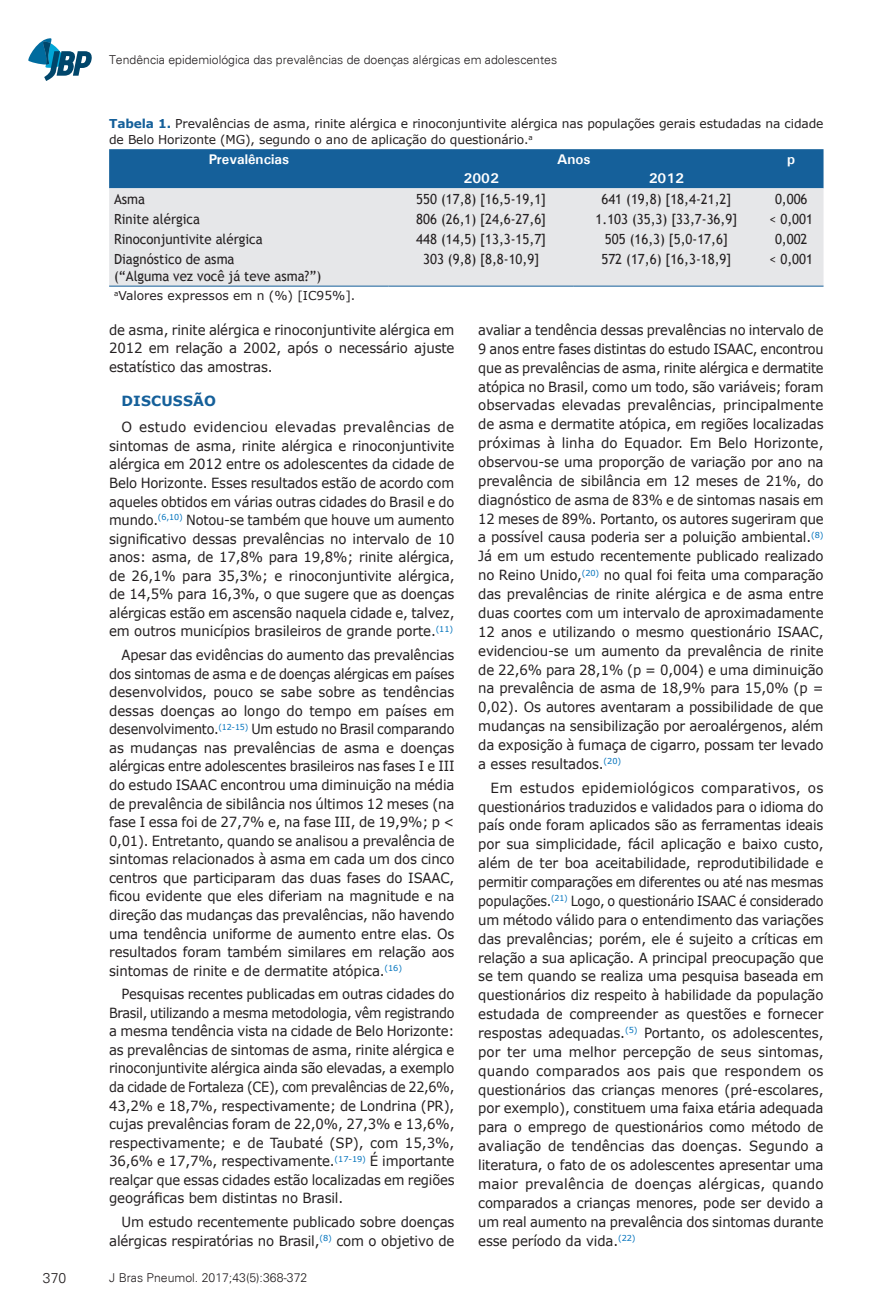
<style>
.page{position:relative;width:893px;height:1315px;background:#fff}
.page>*{position:absolute;margin:0;border:0;box-sizing:border-box;transform-origin:0 0}
.Corpo_PT{font:14px/18.9px "Verdana";letter-spacing:-.01em;color:#231f20;text-align:justify}
.Corpo_PT-2{font:14px/18.6px "Verdana";letter-spacing:-.01em;color:#231f20;text-align:justify;scale:.94 1}
.Corpo_PT-3{font:14px/18.9px "Verdana";letter-spacing:-.01em;color:#231f20;text-align:justify;scale:.93 1}
.Tabela___textos{font:14px "Trebuchet MS";color:#231f20;scale:.94 1}
.Corpo_PT-4{font:14px/18.6px "Verdana";letter-spacing:-.01em;color:#231f20;text-align:justify;scale:.95 1}
.Tabela___nomes_campo{font:700 14px "Univers";color:#fff}
.Sub_1{font:700 14px "Verdana";letter-spacing:.01em;color:#15609a}
.t1{font:300 14px "Univers";color:#231f20}
.Legendas{font:12.25px/15.8px "Verdana";letter-spacing:-.01em;color:#231f20}
.rodapé{font:300 12.25px "Univers";color:#231f20}
.Tabela___notas{font:12.25px "Verdana";color:#231f20}
.s1{font-weight:700;color:#15609a}
</style>
<div class="page">
<svg style="left:28px;top:38px;width:64px;height:43px"></svg>
<div style="left:109px;top:149px;width:714px;height:39px;background:#15609a"></div>
<div style="left:109px;top:188px;width:714px;height:98px;background:#e6e7e9"></div>
<hr style="left:109px;top:286px;width:280px;height:1px;background:#15609a">
<hr style="left:389px;top:286px;width:185px;height:1px;background:#15609a">
<hr style="left:574px;top:286px;width:185px;height:1px;background:#15609a">
<hr style="left:759px;top:286px;width:64px;height:1px;background:#15609a">
<p class="rodapé" style="left:109px;top:52px;width:449px">Tendência epidemiológica das prevalências de doenças alérgicas em adolescentes</p>
<p class="Legendas" style="left:109px;top:116px;width:716px"><span class="s1">Tabela 1.</span> Prevalências de asma, rinite alérgica e rinoconjuntivite alérgica nas populações gerais estudadas na cidade de Belo Horizonte (MG), segundo o ano de aplicação do questionário.<sup>a</sup></p>
<p class="Tabela___nomes_campo" style="left:209px;top:150px;width:82px">Prevalências</p>
<p class="Tabela___nomes_campo" style="left:557px;top:150px;width:35px">Anos</p>
<p class="Tabela___nomes_campo" style="left:787px;top:150px;width:10px">p</p>
<p class="Tabela___nomes_campo" style="left:464px;top:170px;width:37px">2002</p>
<p class="Tabela___nomes_campo" style="left:649px;top:170px;width:37px">2012</p>
<p class="Tabela___textos" style="left:114px;top:190px;width:35px">Asma</p>
<p class="Tabela___textos" style="left:416px;top:190px;width:140px">550 (17,8) [16,5-19,1]</p>
<p class="Tabela___textos" style="left:601px;top:190px;width:140px">641 (19,8) [18,4-21,2]</p>
<p class="Tabela___textos" style="left:775px;top:190px;width:36px">0,006</p>
<p class="Tabela___textos" style="left:114px;top:211px;width:93px">Rinite alérgica</p>
<p class="Tabela___textos" style="left:416px;top:211px;width:140px">806 (26,1) [24,6-27,6]</p>
<p class="Tabela___textos" style="left:596px;top:211px;width:152px">1.103 (35,3) [33,7-36,9]</p>
<p class="Tabela___textos" style="left:769px;top:211px;width:48px">&lt; 0,001</p>
<p class="Tabela___textos" style="left:114px;top:231px;width:160px">Rinoconjuntivite alérgica</p>
<p class="Tabela___textos" style="left:416px;top:231px;width:140px">448 (14,5) [13,3-15,7]</p>
<p class="Tabela___textos" style="left:605px;top:231px;width:132px">505 (16,3) [5,0-17,6]</p>
<p class="Tabela___textos" style="left:775px;top:231px;width:36px">0,002</p>
<p class="Tabela___textos" style="left:114px;top:251px;width:130px">Diagnóstico de asma</p>
<p class="Tabela___textos" style="left:114px;top:268px;width:222px">(“Alguma vez você já teve asma?”)</p>
<p class="Tabela___textos" style="left:423px;top:251px;width:125px">303 (9,8) [8,8-10,9]</p>
<p class="Tabela___textos" style="left:601px;top:251px;width:140px">572 (17,6) [16,3-18,9]</p>
<p class="Tabela___textos" style="left:769px;top:251px;width:48px">&lt; 0,001</p>
<p class="Tabela___notas" style="left:114px;top:288px;width:243px"><sup>a</sup>Valores expressos em n (%) [IC95%].</p>
<p class="Corpo_PT-4" style="left:109px;top:320px;width:365px">de asma, rinite alérgica e rinoconjuntivite alérgica em 2012 em relação a 2002, após o necessário ajuste estatístico das amostras.</p>
<p class="Sub_1" style="left:122px;top:391px;width:96px">DISCUSSÃO</p>
<p class="Corpo_PT" style="left:109px;top:418px;width:347px;text-indent:12px">O estudo evidenciou elevadas prevalências de sintomas de asma, rinite alérgica e rinoconjuntivite alérgica em 2012 entre os adolescentes da cidade de Belo Horizonte. Esses resultados estão de acordo com aqueles obtidos em várias outras cidades do Brasil e do mundo.<sup>(6,10)</sup> Notou-se também que houve um aumento significativo dessas prevalências no intervalo de 10 anos: asma, de 17,8% para 19,8%; rinite alérgica, de 26,1% para 35,3%; e rinoconjuntivite alérgica, de 14,5% para 16,3%, o que sugere que as doenças alérgicas estão em ascensão naquela cidade e, talvez, em outros municípios brasileiros de grande porte.<sup>(11)</sup></p>
<p class="Corpo_PT-2" style="left:109px;top:645px;width:369px;text-indent:12px">Apesar das evidências do aumento das prevalências dos sintomas de asma e de doenças alérgicas em países desenvolvidos, pouco se sabe sobre as tendências dessas doenças ao longo do tempo em países em desenvolvimento.<sup>(12-15)</sup> Um estudo no Brasil comparando as mudanças nas prevalências de asma e doenças alérgicas entre adolescentes brasileiros nas fases I e III do estudo ISAAC encontrou uma diminuição na média de prevalência de sibilância nos últimos 12 meses (na fase I essa foi de 27,7% e, na fase III, de 19,9%; p &lt; 0,01). Entretanto, quando se analisou a prevalência de sintomas relacionados à asma em cada um dos cinco centros que participaram das duas fases do ISAAC, ficou evidente que eles diferiam na magnitude e na direção das mudanças das prevalências, não havendo uma tendência uniforme de aumento entre elas. Os resultados foram também similares em relação aos sintomas de rinite e de dermatite atópica.<sup>(16)</sup></p>
<p class="Corpo_PT-2" style="left:109px;top:984px;width:369px;text-indent:12px">Pesquisas recentes publicadas em outras cidades do Brasil, utilizando a mesma metodologia, vêm registrando a mesma tendência vista na cidade de Belo Horizonte: as prevalências de sintomas de asma, rinite alérgica e rinoconjuntivite alérgica ainda são elevadas, a exemplo da cidade de Fortaleza (CE), com prevalências de 22,6%, 43,2% e 18,7%, respectivamente; de Londrina (PR), cujas prevalências foram de 22,0%, 27,3% e 13,6%, respectivamente; e de Taubaté (SP), com 15,3%, 36,6% e 17,7%, respectivamente.<sup>(17-19)</sup> É importante realçar que essas cidades estão localizadas em regiões geográficas bem distintas no Brasil.</p>
<p class="Corpo_PT-4" style="left:109px;top:1212px;width:365px;text-align:right">Um estudo recentemente publicado sobre doenças alérgicas respiratórias no Brasil,<sup>(8)</sup> com o objetivo de</p>
<p class="t1" style="left:43px;top:1269px;width:25px">370</p>
<p class="rodapé" style="left:109px;top:1270px;width:200px">J Bras Pneumol. 2017;43(5):368-372</p>
<p class="Corpo_PT-3" style="left:478px;top:320px;width:373px">avaliar a tendência dessas prevalências no intervalo de 9 anos entre fases distintas do estudo ISAAC, encontrou que as prevalências de asma, rinite alérgica e dermatite atópica no Brasil, como um todo, são variáveis; foram observadas elevadas prevalências, principalmente de asma e dermatite atópica, em regiões localizadas próximas à linha do Equador. Em Belo Horizonte, observou-se uma proporção de variação por ano na prevalência de sibilância em 12 meses de 21%, do diagnóstico de asma de 83% e de sintomas nasais em 12 meses de 89%. Portanto, os autores sugeriram que a possível causa poderia ser a poluição ambiental.<sup>(8)<br></sup>Já em um estudo recentemente publicado realizado no Reino Unido,<sup>(20)</sup> no qual foi feita uma comparação das prevalências de rinite alérgica e de asma entre duas coortes com um intervalo de aproximadamente 12 anos e utilizando o mesmo questionário ISAAC, evidenciou-se um aumento da prevalência de rinite de 22,6% para 28,1% (p = 0,004) e uma diminuição na prevalência de asma de 18,9% para 15,0% (p = 0,02). Os autores aventaram a possibilidade de que mudanças na sensibilização por aeroalérgenos, além da exposição à fumaça de cigarro, possam ter levado a esses resultados.<sup>(20)</sup></p>
<p class="Corpo_PT" style="left:478px;top:778px;width:347px;text-indent:12px">Em estudos epidemiológicos comparativos, os questionários traduzidos e validados para o idioma do país onde foram aplicados são as ferramentas ideais por sua simplicidade, fácil aplicação e baixo custo, além de ter boa aceitabilidade, reprodutibilidade e permitir comparações em diferentes ou até nas mesmas populações.<sup>(21)</sup> Logo, o questionário ISAAC é considerado um método válido para o entendimento das variações das prevalências; porém, ele é sujeito a críticas em relação a sua aplicação. A principal preocupação que se tem quando se realiza uma pesquisa baseada em questionários diz respeito à habilidade da população estudada de compreender as questões e fornecer respostas adequadas.<sup>(5)</sup> Portanto, os adolescentes, por ter uma melhor percepção de seus sintomas, quando comparados aos pais que respondem os questionários das crianças menores (pré-escolares, por exemplo), constituem uma faixa etária adequada para o emprego de questionários como método de avaliação de tendências das doenças. Segundo a literatura, o fato de os adolescentes apresentar uma maior prevalência de doenças alérgicas, quando comparados a crianças menores, pode ser devido a um real aumento na prevalência dos sintomas durante esse período da vida.<sup>(22)</sup></p>
</div>
